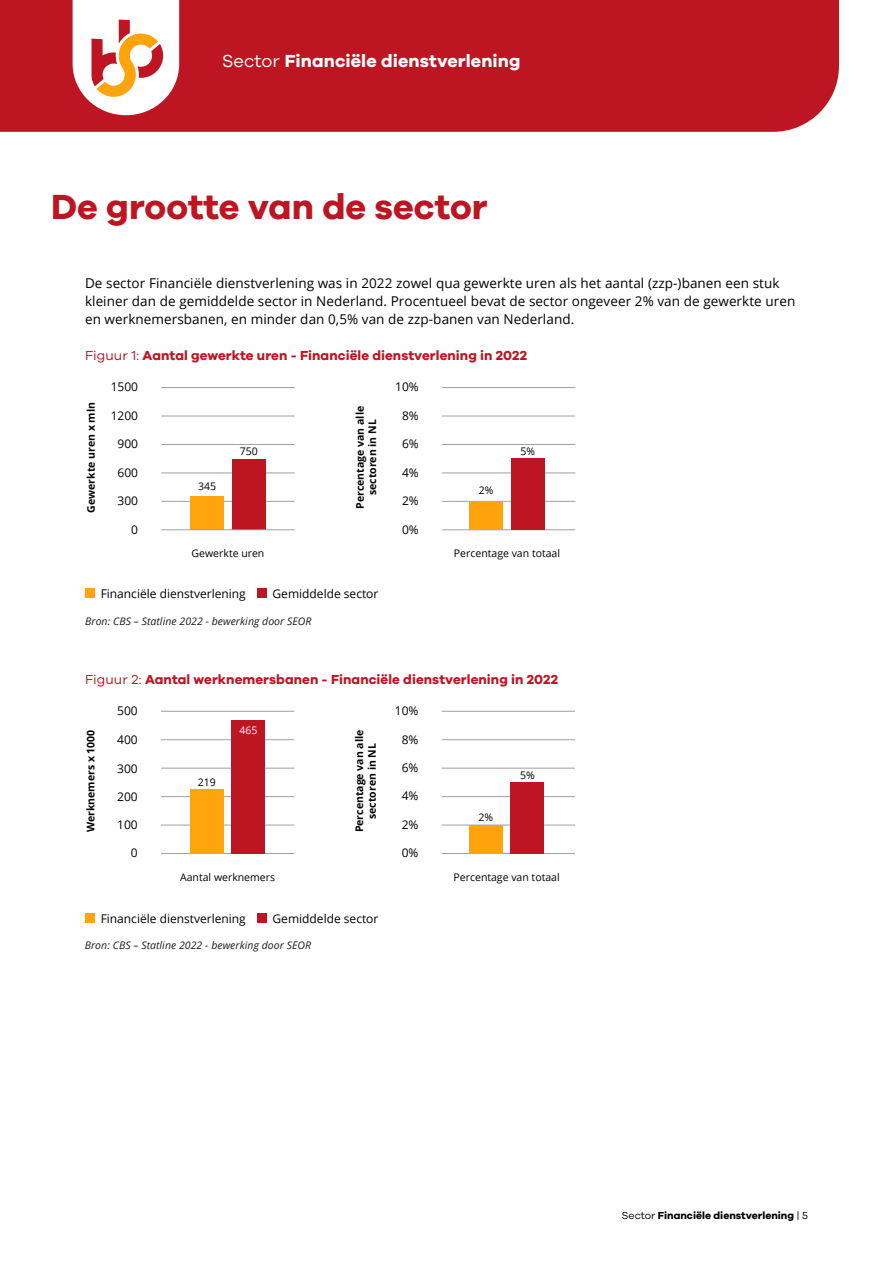
<style>
.page{position:relative;width:893px;height:1263px;background:#fff}
.page>*{position:absolute;margin:0;border:0;box-sizing:border-box;transform-origin:0 0}
.H2_HOOFDSTUKKOP{font:700 36px "Galano Grotesque";color:#bd1521}
.t1{font:700 18px "Galano Grotesque";letter-spacing:.005em;color:#fff}
.P_BROOD{font:13.5px/18px "Open Sans";letter-spacing:.005em;color:#000}
.KOP_FIGUUR_TABEL{font:700 13.5px "Galano Grotesque";letter-spacing:.005em;color:#bd1521}
.t2{font:12px "Open Sans";color:#000}
.t3{font:700 10.5px/12.6px "Open Sans";color:#000;text-align:center}
.t4{font:10.5px "Open Sans";color:#000}
.t5{font:italic 10.5px "Open Sans";letter-spacing:.005em;color:#1d1d1b}
.t6{font:700 10.5px "Galano Grotesque";color:#000}
.t7{font:10.5px "Open Sans";color:#fff}
.s1{font-weight:400}
</style>
<div class="page">
<div style="left:0;top:0;width:839px;height:132px;background:#bd1521"></div>
<svg style="left:73px;top:0;width:106px;height:115px"></svg>
<hr style="left:442px;top:387px;width:133px;height:1px;background:#a0a0a0">
<hr style="left:442px;top:416px;width:133px;height:1px;background:#a0a0a0">
<hr style="left:442px;top:444px;width:133px;height:1px;background:#a0a0a0">
<hr style="left:442px;top:473px;width:133px;height:1px;background:#a0a0a0">
<hr style="left:442px;top:501px;width:133px;height:1px;background:#a0a0a0">
<hr style="left:442px;top:529px;width:133px;height:1px;background:#a0a0a0">
<hr style="left:161px;top:387px;width:134px;height:1px;background:#a0a0a0">
<hr style="left:161px;top:416px;width:134px;height:1px;background:#a0a0a0">
<hr style="left:161px;top:444px;width:134px;height:1px;background:#a0a0a0">
<hr style="left:161px;top:473px;width:134px;height:1px;background:#a0a0a0">
<hr style="left:161px;top:501px;width:134px;height:1px;background:#a0a0a0">
<div style="left:470px;top:501px;width:33px;height:29px;background:#ffa40d"></div>
<div style="left:191px;top:496px;width:33px;height:33px;background:#ffa40d"></div>
<div style="left:511px;top:459px;width:33px;height:71px;background:#bd1521"></div>
<div style="left:232px;top:460px;width:33px;height:70px;background:#bd1521"></div>
<hr style="left:161px;top:529px;width:134px;height:1px;background:#a0a0a0">
<div style="left:85px;top:588px;width:10px;height:10px;background:#ffa40d"></div>
<div style="left:257px;top:588px;width:10px;height:10px;background:#bd1521"></div>
<hr style="left:442px;top:711px;width:133px;height:1px;background:#a0a0a0">
<hr style="left:442px;top:739px;width:133px;height:1px;background:#a0a0a0">
<hr style="left:442px;top:768px;width:133px;height:1px;background:#a0a0a0">
<hr style="left:442px;top:796px;width:133px;height:1px;background:#a0a0a0">
<hr style="left:442px;top:825px;width:133px;height:1px;background:#a0a0a0">
<hr style="left:442px;top:853px;width:133px;height:1px;background:#a0a0a0">
<div style="left:469px;top:825px;width:33px;height:28px;background:#ffa40d"></div>
<div style="left:511px;top:782px;width:33px;height:71px;background:#bd1521"></div>
<hr style="left:161px;top:711px;width:133px;height:1px;background:#a0a0a0">
<hr style="left:161px;top:739px;width:133px;height:1px;background:#a0a0a0">
<hr style="left:161px;top:768px;width:133px;height:1px;background:#a0a0a0">
<hr style="left:161px;top:796px;width:133px;height:1px;background:#a0a0a0">
<hr style="left:161px;top:825px;width:133px;height:1px;background:#a0a0a0">
<hr style="left:161px;top:853px;width:133px;height:1px;background:#a0a0a0">
<div style="left:190px;top:789px;width:33px;height:64px;background:#ffa40d"></div>
<div style="left:232px;top:720px;width:33px;height:133px;background:#bd1521"></div>
<div style="left:85px;top:913px;width:10px;height:9px;background:#ffa40d"></div>
<div style="left:257px;top:913px;width:10px;height:9px;background:#bd1521"></div>
<h2 class="t1" style="left:222px;top:50px;width:300px"><span class="s1">Sector</span> Financiële dienstverlening</h2>
<h2 class="H2_HOOFDSTUKKOP" style="left:51px;top:184px;width:438px">De grootte van de sector</h2>
<p class="P_BROOD" style="left:85px;top:274px;width:712px">De sector Financiële dienstverlening was in 2022 zowel qua gewerkte uren als het aantal (zzp-)banen een stuk kleiner dan de gemiddelde sector in Nederland. Procentueel bevat de sector ongeveer 2% van de gewerkte uren en werknemersbanen, en minder dan 0,5% van de zzp-banen van Nederland.</p>
<p class="KOP_FIGUUR_TABEL" style="left:85px;top:347px;width:444px"><span class="s1">Figuur 1:</span> Aantal gewerkte uren - Financiële dienstverlening in 2022</p>
<p class="t2" style="left:111px;top:379px;width:29px">1500</p>
<p class="t2" style="left:395px;top:379px;width:25px">10%</p>
<p class="t3" style="left:84px;top:513px;width:112px;rotate:-90deg">Gewerkte uren x mln</p>
<p class="t3" style="left:353px;top:509px;width:104px;rotate:-90deg">Percentage van alle sectoren in NL</p>
<p class="t2" style="left:111px;top:407px;width:29px">1200</p>
<p class="t2" style="left:402px;top:407px;width:18px">8%</p>
<p class="t2" style="left:118px;top:436px;width:22px">900</p>
<p class="t2" style="left:402px;top:436px;width:18px">6%</p>
<p class="t4" style="left:240px;top:444px;width:20px">750</p>
<p class="t4" style="left:520px;top:444px;width:16px">5%</p>
<p class="t2" style="left:118px;top:464px;width:22px">600</p>
<p class="t2" style="left:402px;top:464px;width:18px">4%</p>
<p class="t4" style="left:198px;top:479px;width:20px">345</p>
<p class="t4" style="left:479px;top:483px;width:16px">2%</p>
<p class="t2" style="left:118px;top:492px;width:22px">300</p>
<p class="t2" style="left:402px;top:492px;width:18px">2%</p>
<p class="t2" style="left:131px;top:521px;width:8px">0</p>
<p class="t4" style="left:192px;top:546px;width:74px">Gewerkte uren</p>
<p class="t2" style="left:101px;top:585px;width:147px">Financiële dienstverlening</p>
<p class="t2" style="left:273px;top:585px;width:107px">Gemiddelde sector</p>
<p class="t5" style="left:85px;top:614px;width:228px">Bron: CBS – Statline 2022 - bewerking door SEOR</p>
<p class="t2" style="left:402px;top:521px;width:18px">0%</p>
<p class="t4" style="left:454px;top:546px;width:108px">Percentage van totaal</p>
<p class="KOP_FIGUUR_TABEL" style="left:85px;top:671px;width:475px"><span class="s1">Figuur 2:</span> Aantal werknemersbanen - Financiële dienstverlening in 2022</p>
<p class="t2" style="left:117px;top:702px;width:22px">500</p>
<p class="t7" style="left:239px;top:723px;width:20px">465</p>
<p class="t3" style="left:84px;top:832px;width:104px;rotate:-90deg">Werknemers x 1000</p>
<p class="t3" style="left:353px;top:832px;width:104px;rotate:-90deg">Percentage van alle sectoren in NL</p>
<p class="t2" style="left:117px;top:732px;width:22px">400</p>
<p class="t2" style="left:117px;top:761px;width:22px">300</p>
<p class="t4" style="left:198px;top:775px;width:20px">219</p>
<p class="t2" style="left:117px;top:789px;width:22px">200</p>
<p class="t2" style="left:117px;top:816px;width:22px">100</p>
<p class="t2" style="left:131px;top:845px;width:8px">0</p>
<p class="t4" style="left:180px;top:870px;width:97px">Aantal werknemers</p>
<p class="t2" style="left:101px;top:910px;width:147px">Financiële dienstverlening</p>
<p class="t2" style="left:273px;top:910px;width:107px">Gemiddelde sector</p>
<p class="t5" style="left:85px;top:938px;width:228px">Bron: CBS – Statline 2022 - bewerking door SEOR</p>
<p class="t2" style="left:395px;top:702px;width:25px">10%</p>
<p class="t2" style="left:402px;top:731px;width:18px">8%</p>
<p class="t2" style="left:402px;top:759px;width:18px">6%</p>
<p class="t2" style="left:402px;top:788px;width:18px">4%</p>
<p class="t2" style="left:402px;top:816px;width:18px">2%</p>
<p class="t2" style="left:402px;top:845px;width:18px">0%</p>
<p class="t4" style="left:479px;top:810px;width:16px">2%</p>
<p class="t4" style="left:520px;top:768px;width:16px">5%</p>
<p class="t4" style="left:454px;top:870px;width:108px">Percentage van totaal</p>
<p class="t6" style="left:622px;top:1208px;width:187px"><span class="s1">Sector</span> Financiële dienstverlening <span class="s1">| 5</span></p>
</div>
